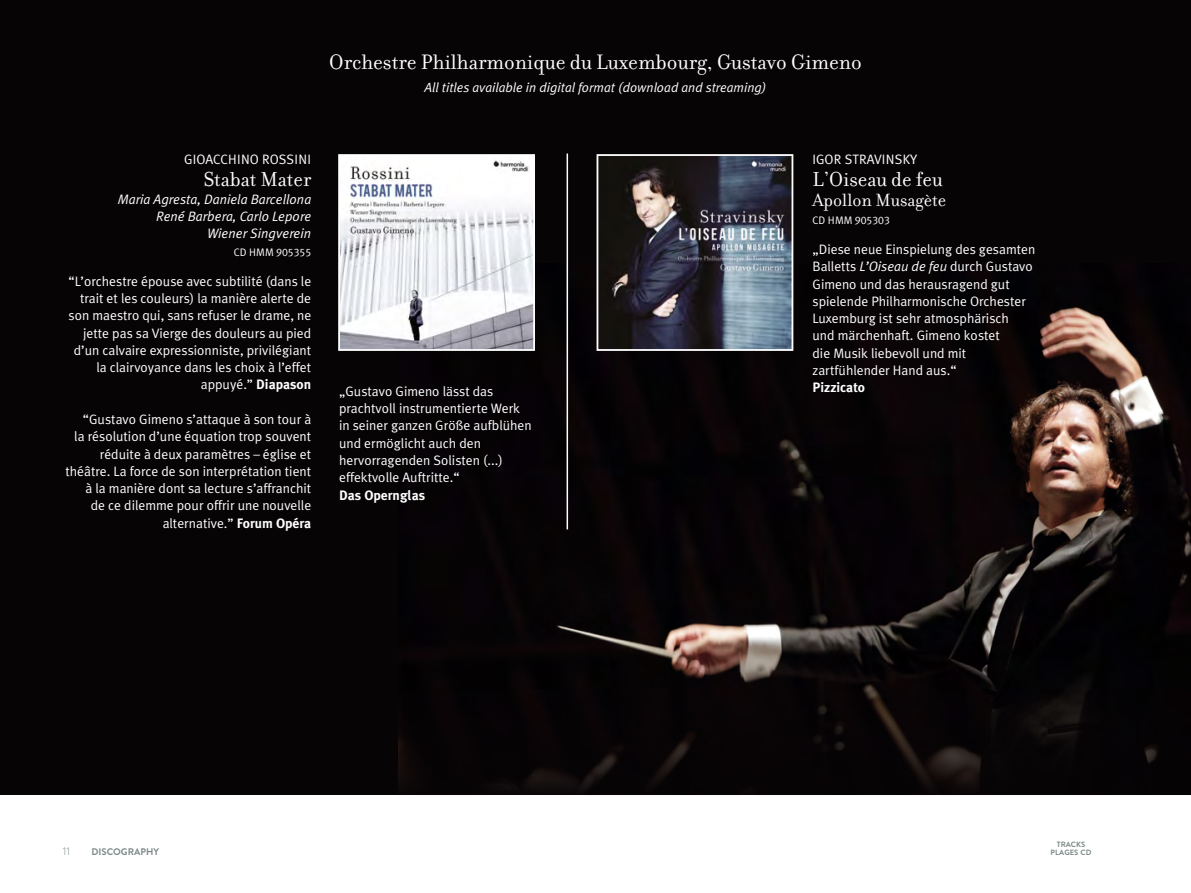
<style>
.page{position:relative;width:1191px;height:893px;background:#fff}
.page>*{position:absolute;margin:0;border:0;box-sizing:border-box;transform-origin:0 0}
.t1{font:22.5px "Filosofia";color:#fff}
.t2{font:21.9px "Filosofia";color:#fff}
.t3{font:19.05px "Filosofia";color:#fff}
.t4{font:13.65px/17.2px "Meta Plus Normal";color:#fff;text-align:right}
.t5{font:italic 13.65px/17.2px "Meta Plus Normal";color:#fff;text-align:right}
.t6{font:700 13.65px "Meta Plus";color:#fff}
.t7{font:italic 13.35px "Meta Plus Normal";color:#fff}
.t8{font:300 11.25px "Brandon Grotesque";color:#7d8a88}
.t9{font:10.95px "Meta Plus Normal Caps";color:#fff}
.t10{font:9.6px "Brandon Grotesque Bold SC800";color:#7d8a88}
.t11{font:7.65px "Brandon Grotesque Bold SC800";color:#7d8a88}
.s1{font-family:"Meta Plus";font-weight:700}
.s2{font-style:italic}
</style>
<div class="page">
<div style="left:0;top:0;width:1191px;height:794px;background:#070406"></div>
<img style="left:399px;top:263px;width:792px;height:532px">
<img style="left:341px;top:157px;width:191px;height:191px">
<div style="left:338px;top:154px;width:197px;height:197px;border:2px solid #fff"></div>
<img style="left:599px;top:157px;width:191px;height:191px">
<div style="left:596px;top:154px;width:197px;height:197px;border:2px solid #fff"></div>
<hr style="left:566px;top:153px;width:2px;height:376px;background:#fff">
<h1 class="t1" style="left:329px;top:49px;width:534px">Orchestre Philharmonique du Luxembourg, Gustavo Gimeno</h1>
<p class="t7" style="left:424px;top:80px;width:343px">All titles available in digital format (download and streaming)</p>
<p class="t4" style="left:184px;top:150px;width:129px">GIOACCHINO ROSSINI</p>
<h2 class="t2" style="left:204px;top:167px;width:109px">Stabat Mater</h2>
<p class="t5" style="left:118px;top:190px;width:195px">Maria Agresta, Daniela Barcellona<br>René Barbera, Carlo Lepore<br>Wiener Singverein</p>
<p class="t9" style="left:234px;top:246px;width:79px">CD HMM 905355</p>
<p class="t4" style="left:68px;top:272px;width:244px">“L’orchestre épouse avec subtilité (dans le trait et les couleurs) la manière alerte de son maestro qui, sans refuser le drame, ne jette pas sa Vierge des douleurs au pied d’un calvaire expressionniste, privilégiant la clairvoyance dans les choix à l’effet appuyé.” <span class="s1">Diapason</span></p>
<p class="t4" style="left:65px;top:411px;width:247px">“Gustavo Gimeno s’attaque à son tour à<br>la résolution d’une équation trop souvent réduite à deux paramètres – église et théâtre. La force de son interprétation tient à la manière dont sa lecture s’affranchit<br>de ce dilemme pour offrir une nouvelle alternative.” <span class="s1">Forum Opéra</span></p>
<p class="t4" style="left:339px;top:382px;width:194px;text-align:left">„Gustavo Gimeno lässt das prachtvoll instrumentierte Werk in seiner ganzen Größe aufblühen und ermöglicht auch den hervorragenden Solisten (...) effektvolle Auftritte.“</p>
<p class="t6" style="left:339px;top:487px;width:88px">Das Opernglas</p>
<p class="t4" style="left:812px;top:150px;width:106px">IGOR STRAVINSKY</p>
<h2 class="t2" style="left:812px;top:167px;width:132px">L’Oiseau de feu</h2>
<h3 class="t3" style="left:812px;top:190px;width:135px">Apollon Musagète</h3>
<p class="t9" style="left:812px;top:214px;width:79px">CD HMM 905303</p>
<p class="t4" style="left:812px;top:240px;width:224px;text-align:left">„Diese neue Einspielung des gesamten Balletts <span class="s2">L’Oiseau de feu</span> durch Gustavo Gimeno und das herausragend gut spielende Philharmonische Orchester Luxemburg ist sehr atmosphärisch<br>und märchenhaft. Gimeno kostet<br>die Musik liebevoll und mit zartfühlender Hand aus.“</p>
<p class="t6" style="left:812px;top:380px;width:54px">Pizzicato</p>
<p class="t8" style="left:63px;top:844px;width:9px">11</p>
<p class="t11" style="left:1056px;top:839px;width:30px">TRACKS</p>
<p class="t10" style="left:91px;top:845px;width:69px">DISCOGRAPHY</p>
<p class="t11" style="left:1050px;top:847px;width:42px">PLAGES CD</p>
</div>
